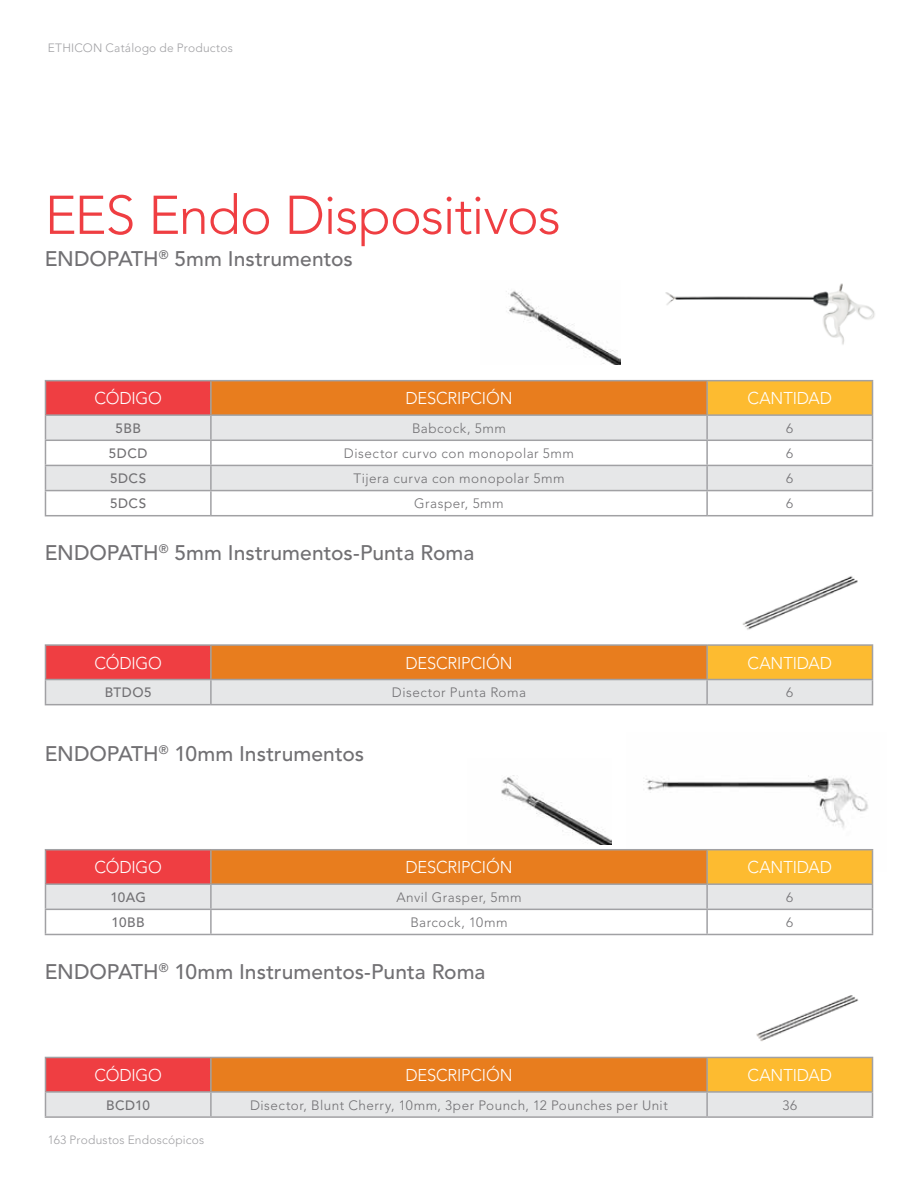
<style>
.page{position:relative;width:918px;height:1188px;background:#fff}
.page>*{position:absolute;margin:0;border:0;box-sizing:border-box;transform-origin:0 0}
.t1{font:300 54px "Avenir";letter-spacing:-.02em;color:#ef3e42}
.t2{font:500 21px "Avenir";color:#717073}
.t3{font:300 16.95px "Avenir";letter-spacing:-.01em;color:#fff}
.t4{font:300 13.5px "Avenir";letter-spacing:.035em;color:#717073}
.t5{font:500 13.5px "Avenir";letter-spacing:.035em;color:#717073}
.t6{font:300 12px "Avenir";letter-spacing:.015em;color:#a1a1a4}
</style>
<div class="page">
<img style="left:756px;top:995px;width:102px;height:46px">
<img style="left:665px;top:283px;width:210px;height:108px">
<div style="left:45px;top:1057px;width:166px;height:35px;background:#ef3e42"></div>
<div style="left:211px;top:1057px;width:496px;height:35px;background:#e87d1e"></div>
<div style="left:707px;top:1057px;width:166px;height:35px;background:#fdbb30"></div>
<hr style="left:45px;top:1057px;width:166px;height:1px;background:#a1a1a4">
<hr style="left:45px;top:1058px;width:1px;height:33px;background:#a1a1a4">
<hr style="left:211px;top:1057px;width:496px;height:1px;background:#a1a1a4">
<hr style="left:210px;top:1058px;width:2px;height:33px;background:#a1a1a4">
<hr style="left:707px;top:1057px;width:166px;height:1px;background:#a1a1a4">
<hr style="left:706px;top:1058px;width:2px;height:33px;background:#a1a1a4">
<hr style="left:872px;top:1058px;width:1px;height:33px;background:#a1a1a4">
<hr style="left:45px;top:1091px;width:166px;height:2px;background:#a1a1a4">
<hr style="left:211px;top:1091px;width:496px;height:2px;background:#a1a1a4">
<hr style="left:707px;top:1091px;width:166px;height:2px;background:#a1a1a4">
<div style="left:45px;top:1092px;width:828px;height:24px;background:#e6e7e8"></div>
<hr style="left:45px;top:1116px;width:166px;height:2px;background:#a1a1a4">
<hr style="left:211px;top:1116px;width:496px;height:2px;background:#a1a1a4">
<hr style="left:707px;top:1116px;width:166px;height:2px;background:#a1a1a4">
<img style="left:501px;top:775px;width:111px;height:70px">
<img style="left:646px;top:775px;width:228px;height:96px">
<div style="left:45px;top:850px;width:166px;height:34px;background:#ef3e42"></div>
<div style="left:211px;top:850px;width:496px;height:34px;background:#e87d1e"></div>
<div style="left:707px;top:850px;width:166px;height:34px;background:#fdbb30"></div>
<hr style="left:45px;top:849px;width:166px;height:1px;background:#a1a1a4">
<hr style="left:45px;top:850px;width:1px;height:33px;background:#a1a1a4">
<hr style="left:211px;top:849px;width:496px;height:1px;background:#a1a1a4">
<hr style="left:210px;top:850px;width:2px;height:33px;background:#a1a1a4">
<hr style="left:707px;top:849px;width:166px;height:1px;background:#a1a1a4">
<hr style="left:706px;top:850px;width:2px;height:33px;background:#a1a1a4">
<hr style="left:872px;top:850px;width:1px;height:33px;background:#a1a1a4">
<hr style="left:45px;top:883px;width:166px;height:2px;background:#a1a1a4">
<hr style="left:211px;top:883px;width:496px;height:2px;background:#a1a1a4">
<hr style="left:707px;top:883px;width:166px;height:2px;background:#a1a1a4">
<svg style="left:45px;top:885px;width:828px;height:49px"></svg>
<hr style="left:45px;top:934px;width:166px;height:1px;background:#a1a1a4">
<hr style="left:211px;top:934px;width:496px;height:1px;background:#a1a1a4">
<hr style="left:707px;top:934px;width:166px;height:1px;background:#a1a1a4">
<img style="left:742px;top:576px;width:116px;height:54px">
<div style="left:45px;top:645px;width:166px;height:35px;background:#ef3e42"></div>
<div style="left:211px;top:645px;width:496px;height:35px;background:#e87d1e"></div>
<div style="left:707px;top:645px;width:166px;height:35px;background:#fdbb30"></div>
<hr style="left:45px;top:644px;width:166px;height:2px;background:#a1a1a4">
<hr style="left:45px;top:646px;width:1px;height:33px;background:#a1a1a4">
<hr style="left:211px;top:644px;width:496px;height:2px;background:#a1a1a4">
<hr style="left:210px;top:646px;width:2px;height:33px;background:#a1a1a4">
<hr style="left:707px;top:644px;width:166px;height:2px;background:#a1a1a4">
<hr style="left:706px;top:646px;width:2px;height:33px;background:#a1a1a4">
<hr style="left:872px;top:646px;width:1px;height:33px;background:#a1a1a4">
<hr style="left:45px;top:679px;width:166px;height:1px;background:#a1a1a4">
<hr style="left:211px;top:679px;width:496px;height:1px;background:#a1a1a4">
<hr style="left:707px;top:679px;width:166px;height:1px;background:#a1a1a4">
<div style="left:45px;top:680px;width:828px;height:24px;background:#e6e7e8"></div>
<hr style="left:45px;top:704px;width:166px;height:1px;background:#a1a1a4">
<hr style="left:211px;top:704px;width:496px;height:1px;background:#a1a1a4">
<hr style="left:707px;top:704px;width:166px;height:1px;background:#a1a1a4">
<img style="left:506px;top:290px;width:115px;height:75px">
<div style="left:45px;top:381px;width:166px;height:34px;background:#ef3e42"></div>
<div style="left:211px;top:381px;width:496px;height:34px;background:#e87d1e"></div>
<div style="left:707px;top:381px;width:166px;height:34px;background:#fdbb30"></div>
<svg style="left:46px;top:416px;width:826px;height:74px;fill:#e6e7e8"></svg>
<hr style="left:45px;top:380px;width:166px;height:1px;background:#a1a1a4">
<hr style="left:45px;top:381px;width:1px;height:33px;background:#a1a1a4">
<hr style="left:211px;top:380px;width:496px;height:1px;background:#a1a1a4">
<hr style="left:210px;top:381px;width:2px;height:33px;background:#a1a1a4">
<hr style="left:707px;top:380px;width:166px;height:1px;background:#a1a1a4">
<hr style="left:706px;top:381px;width:2px;height:33px;background:#a1a1a4">
<hr style="left:872px;top:381px;width:1px;height:33px;background:#a1a1a4">
<hr style="left:45px;top:414px;width:166px;height:2px;background:#a1a1a4">
<hr style="left:211px;top:414px;width:496px;height:2px;background:#a1a1a4">
<hr style="left:210px;top:416px;width:2px;height:24px;background:#a1a1a4">
<hr style="left:707px;top:414px;width:166px;height:2px;background:#a1a1a4">
<hr style="left:706px;top:416px;width:2px;height:24px;background:#a1a1a4">
<hr style="left:45px;top:440px;width:166px;height:1px;background:#a1a1a4">
<hr style="left:211px;top:440px;width:496px;height:1px;background:#a1a1a4">
<hr style="left:210px;top:441px;width:2px;height:24px;background:#a1a1a4">
<hr style="left:707px;top:440px;width:166px;height:1px;background:#a1a1a4">
<hr style="left:706px;top:441px;width:2px;height:24px;background:#a1a1a4">
<hr style="left:45px;top:465px;width:166px;height:1px;background:#a1a1a4">
<hr style="left:211px;top:465px;width:496px;height:1px;background:#a1a1a4">
<hr style="left:210px;top:466px;width:2px;height:24px;background:#a1a1a4">
<hr style="left:707px;top:465px;width:166px;height:1px;background:#a1a1a4">
<hr style="left:706px;top:466px;width:2px;height:24px;background:#a1a1a4">
<hr style="left:45px;top:490px;width:166px;height:1px;background:#a1a1a4">
<svg style="left:45px;top:416px;width:1px;height:99px"></svg>
<hr style="left:211px;top:490px;width:496px;height:1px;background:#a1a1a4">
<hr style="left:210px;top:491px;width:2px;height:24px;background:#a1a1a4">
<hr style="left:707px;top:490px;width:166px;height:1px;background:#a1a1a4">
<hr style="left:706px;top:491px;width:2px;height:24px;background:#a1a1a4">
<svg style="left:872px;top:416px;width:1px;height:99px"></svg>
<hr style="left:45px;top:515px;width:166px;height:1px;background:#a1a1a4">
<hr style="left:211px;top:515px;width:496px;height:1px;background:#a1a1a4">
<hr style="left:707px;top:515px;width:166px;height:1px;background:#a1a1a4">
<p class="t6" style="left:48px;top:41px;width:186px">ETHICON Catálogo de Productos</p>
<h1 class="t1" style="left:45px;top:184px;width:518px">EES Endo Dispositivos</h1>
<h2 class="t2" style="left:45px;top:246px;width:310px">ENDOPATH<sup>®</sup> 5mm Instrumentos</h2>
<p class="t3" style="left:94px;top:388px;width:69px">CÓDIGO</p>
<p class="t3" style="left:405px;top:388px;width:109px">DESCRIPCIÓN</p>
<p class="t3" style="left:748px;top:388px;width:86px">CANTIDAD</p>
<p class="t5" style="left:116px;top:420px;width:27px">5BB</p>
<p class="t4" style="left:412px;top:420px;width:95px">Babcock, 5mm</p>
<p class="t4" style="left:786px;top:420px;width:9px">6</p>
<p class="t5" style="left:109px;top:446px;width:40px">5DCD</p>
<p class="t4" style="left:344px;top:445px;width:232px">Disector curvo con monopolar 5mm</p>
<p class="t4" style="left:786px;top:445px;width:9px">6</p>
<p class="t5" style="left:110px;top:471px;width:38px">5DCS</p>
<p class="t4" style="left:353px;top:471px;width:213px">Tijera curva con monopolar 5mm</p>
<p class="t4" style="left:786px;top:471px;width:9px">6</p>
<p class="t5" style="left:110px;top:496px;width:38px">5DCS</p>
<p class="t4" style="left:414px;top:496px;width:91px">Grasper, 5mm</p>
<p class="t4" style="left:786px;top:496px;width:9px">6</p>
<h2 class="t2" style="left:45px;top:540px;width:431px">ENDOPATH<sup>®</sup> 5mm Instrumentos-Punta Roma</h2>
<p class="t3" style="left:94px;top:653px;width:69px">CÓDIGO</p>
<p class="t3" style="left:405px;top:653px;width:109px">DESCRIPCIÓN</p>
<p class="t3" style="left:748px;top:653px;width:86px">CANTIDAD</p>
<p class="t5" style="left:105px;top:685px;width:48px">BTDO5</p>
<p class="t4" style="left:392px;top:685px;width:136px">Disector Punta Roma</p>
<p class="t4" style="left:786px;top:685px;width:9px">6</p>
<h2 class="t2" style="left:45px;top:741px;width:321px">ENDOPATH<sup>®</sup> 10mm Instrumentos</h2>
<p class="t3" style="left:94px;top:857px;width:69px">CÓDIGO</p>
<p class="t3" style="left:405px;top:857px;width:109px">DESCRIPCIÓN</p>
<p class="t3" style="left:748px;top:857px;width:86px">CANTIDAD</p>
<p class="t5" style="left:110px;top:889px;width:37px">10AG</p>
<p class="t4" style="left:396px;top:889px;width:127px">Anvil Grasper, 5mm</p>
<p class="t4" style="left:786px;top:889px;width:9px">6</p>
<p class="t5" style="left:112px;top:915px;width:35px">10BB</p>
<p class="t4" style="left:410px;top:914px;width:99px">Barcock, 10mm</p>
<p class="t4" style="left:786px;top:914px;width:9px">6</p>
<h2 class="t2" style="left:45px;top:959px;width:442px">ENDOPATH<sup>®</sup> 10mm Instrumentos-Punta Roma</h2>
<p class="t3" style="left:94px;top:1065px;width:69px">CÓDIGO</p>
<p class="t3" style="left:405px;top:1065px;width:109px">DESCRIPCIÓN</p>
<p class="t3" style="left:748px;top:1065px;width:86px">CANTIDAD</p>
<p class="t5" style="left:106px;top:1097px;width:45px">BCD10</p>
<p class="t4" style="left:250px;top:1097px;width:419px">Disector, Blunt Cherry, 10mm, 3per Pounch, 12 Pounches per Unit</p>
<p class="t4" style="left:782px;top:1097px;width:16px">36</p>
<p class="t6" style="left:48px;top:1133px;width:158px">163 Produstos Endoscópicos</p>
</div>
